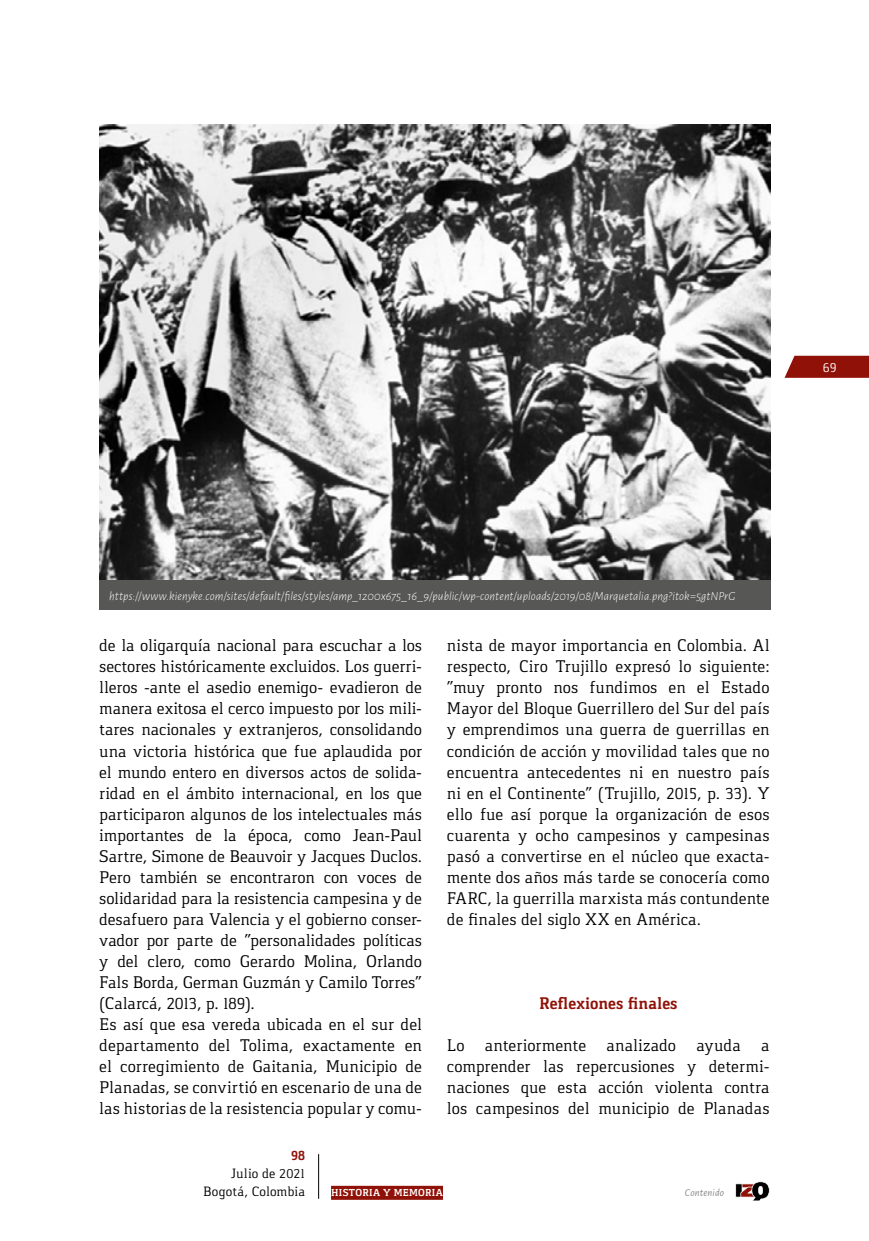
<style>
.page{position:relative;width:869px;height:1241px;background:#fff}
.page>*{position:absolute;margin:0;border:0;box-sizing:border-box;transform-origin:0 0}
.t1{font:17.5px/21px "Gaspar";letter-spacing:-.005em;color:#000;text-align:justify}
.t2{font:700 17.5px "Gaspar";letter-spacing:.005em;color:#901107}
.t3{font:14px/18.2px "Gaspar";letter-spacing:.005em;color:#000;text-align:right}
.t4{font:14px "Gaspar";color:#fff}
.t5{font:700 14px "Gaspar";color:#901107}
.t6{font:italic 300 12.25px "Alegreya Sans";letter-spacing:.01em;color:#fff}
.t7{font:700 10.5px "Gaspar";letter-spacing:.035em;color:#fff}
.t8{font:italic 10.5px "Alegreya Sans";letter-spacing:.015em;color:#878787}
</style>
<div class="page">
<svg style="left:784px;top:356px;width:84px;height:22px;background:#982219"></svg>
<img style="left:99px;top:124px;width:671px;height:455px">
<div style="left:99px;top:579px;width:671px;height:30px;background:#575756"></div>
<hr style="left:318px;top:1153px;width:1px;height:45px;background:#000">
<div style="left:331px;top:1185px;width:112px;height:14px;background:#901107"></div>
<svg style="left:735px;top:1181px;width:34px;height:19px"></svg>
<p class="t4" style="left:822px;top:359px;width:15px">69</p>
<p class="t6" style="left:109px;top:587px;width:627px">https://www.kienyke.com/sites/default/files/styles/amp_1200x675_16_9/public/wp-content/uploads/2019/08/Marquetalia.png?itok=5gtNPrG</p>
<p class="t1" style="left:99px;top:635px;width:324px;text-align:left">de la oligarquía nacional para escuchar a los sectores históricamente excluidos. Los guerri&shy;lleros –ante el asedio enemigo– evadieron de manera exitosa el cerco impuesto por los mili&shy;tares nacionales y extranjeros, consolidando una victoria histórica que fue aplaudida por el mundo entero en diversos actos de solida&shy;ridad en el ámbito internacional, en los que participaron algunos de los intelectuales más importantes de la época, como Jean-Paul Sartre, Simone de Beauvoir y Jacques Duclos.<br>Pero también se encontraron con voces de solidaridad para la resistencia campesina y de desafuero para Valencia y el gobierno conser&shy;vador por parte de “personalidades políticas y del clero, como Gerardo Molina, Orlando Fals Borda, German Guzmán y Camilo Torres” (Calarcá, 2013, p. 189).<br>Es así que esa vereda ubicada en el sur del departamento del Tolima, exactamente en el corregimiento de Gaitania, Municipio de Planadas, se convirtió en escenario de una de las historias de la resistencia popular y comu-</p>
<p class="t1" style="left:446px;top:635px;width:324px">nista de mayor importancia en Colombia. Al respecto, Ciro Trujillo expresó lo siguiente: “muy pronto nos fundimos en el Estado Mayor del Bloque Guerrillero del Sur del país y emprendimos una guerra de guerrillas en condición de acción y movilidad tales que no encuentra antecedentes ni en nuestro país ni en el Continente” (Trujillo, 2015, p. 33). Y ello fue así porque la organización de esos cuarenta y ocho campesinos y campesinas pasó a convertirse en el núcleo que exacta&shy;mente dos años más tarde se conocería como FARC, la guerrilla marxista más contundente de finales del siglo XX en América.</p>
<p class="t2" style="left:538px;top:992px;width:140px">Reflexiones finales</p>
<p class="t1" style="left:446px;top:1034px;width:324px">Lo anteriormente analizado ayuda a comprender las repercusiones y determi&shy;naciones que esta acción violenta contra los campesinos del municipio de Planadas</p>
<p class="t5" style="left:291px;top:1146px;width:16px">98</p>
<p class="t3" style="left:203px;top:1164px;width:103px">Julio de 2021<br>Bogotá, Colombia</p>
<p class="t7" style="left:331px;top:1186px;width:113px">HISTORIA Y MEMORIA</p>
<p class="t8" style="left:684px;top:1185px;width:41px">Contenido</p>
</div>
